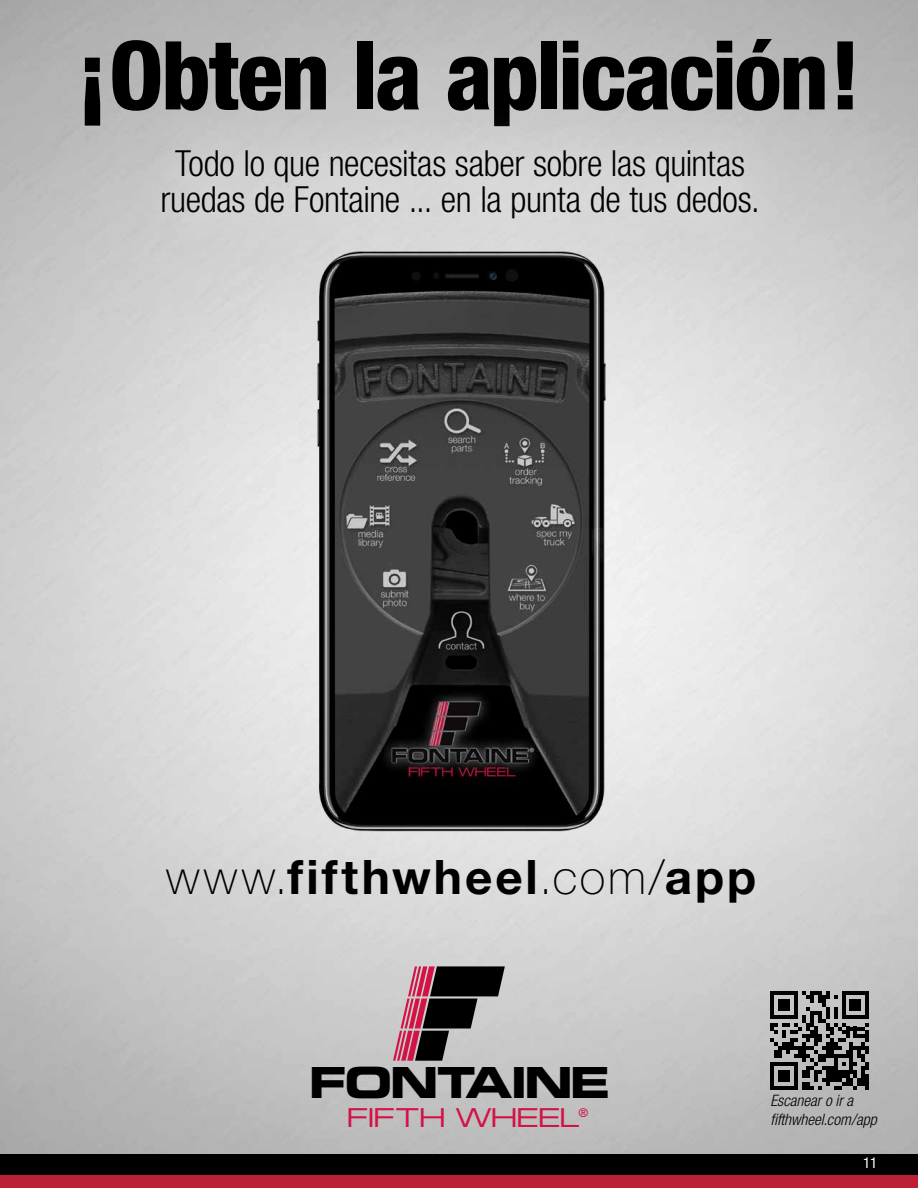
<style>
.page{position:relative;width:918px;height:1188px;background:#fff}
.page>*{position:absolute;margin:0;border:0;box-sizing:border-box;transform-origin:0 0}
.t1{font:800 condensed 95.25px "Helvetica Neue";letter-spacing:-.025em;color:#000}
.t2{font:700 47.55px "Helvetica Neue";letter-spacing:.065em;color:#000}
.t3{font:42.9px "Eurostile Bold Extended Two";letter-spacing:-.06em;color:#000}
.t4{font:300 condensed 36px/36px "Helvetica Neue";letter-spacing:-.01em;color:#000;text-align:center}
.t5{font:26.1px "Eurostile Extended Two";letter-spacing:-.055em;color:#d31245}
.t6{font:italic 300 condensed 15.75px/19.5px "Helvetica Neue";color:#000}
.t7{font:condensed 15px "Helvetica Neue";color:#fff}
.s1{font-weight:100}
</style>
<div class="page">
<div style="left:0;top:1174px;width:918px;height:14px;background:#bd2036"></div>
<div style="left:0;top:1154px;width:918px;height:20px;background:#000"></div>
<div style="left:117px;top:105px;width:680px;height:156px;background:linear-gradient(to bottom,#c7c7c7,#d6d6d6)"></div>
<img style="left:301px;top:233px;width:320px;height:608px">
<svg style="left:393px;top:966px;width:112px;height:95px;background:#7a6268"></svg>
<svg style="left:770px;top:991px;width:99px;height:99px;background:#5c5c5c"></svg>
<hr style="left:865px;top:1074px;width:4px;height:16px;background:#000">
<h1 class="t1" style="left:77px;top:17px;width:786px">¡Obten la aplicación!</h1>
<p class="t4" style="left:160px;top:145px;width:601px">Todo lo que necesitas saber sobre las quintas ruedas de Fontaine ... en la punta de tus dedos.</p>
<h2 class="t2" style="left:166px;top:847px;width:592px"><span class="s1">www.</span>fifthwheel<span class="s1">.com/</span>app</h2>
<p class="t3" style="left:309px;top:1052px;width:303px">FONTAINE</p>
<p class="t5" style="left:346px;top:1100px;width:244px">FIFTH WHEEL<sup>®</sup></p>
<p class="t6" style="left:770px;top:1090px;width:108px">Escanear o ir a fifthwheel.com/app</p>
<p class="t7" style="left:863px;top:1154px;width:16px">11</p>
</div>
